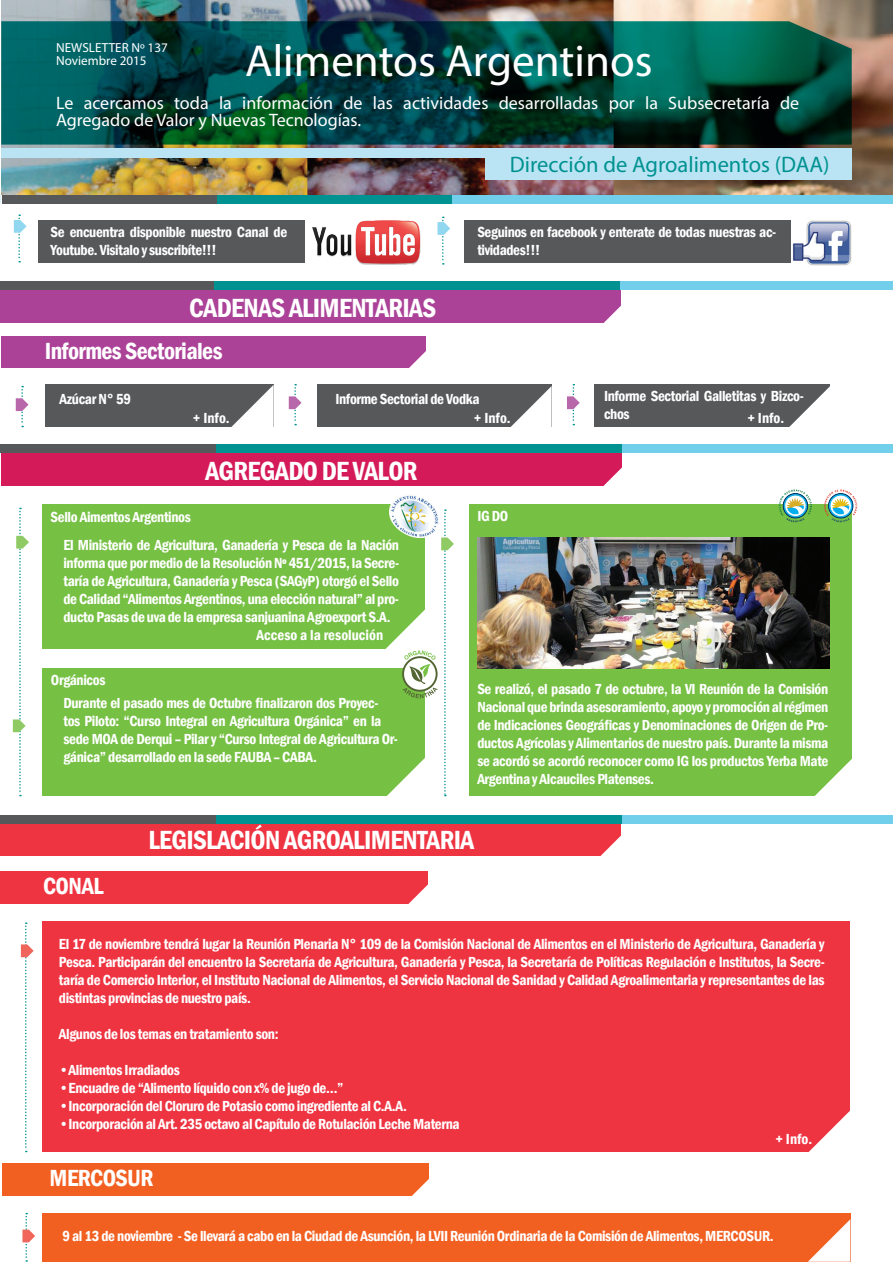
<style>
.page{position:relative;width:893px;height:1263px;background:#fff}
.page>*{position:absolute;margin:0;border:0;box-sizing:border-box;transform-origin:0 0}
.t1{font:45px "Myriad Pro";color:#fff}
.t2{font:600 condensed 27px "Franklin Gothic";letter-spacing:-.025em;color:#fff}
.t3{font:600 condensed 24px "Franklin Gothic";letter-spacing:-.025em;color:#fff}
.t4{font:22.5px "Myriad Pro";color:#009290}
.t5{font:18px/16.5px "Myriad Pro";color:#fff}
.t6{font:600 condensed 15px/18px "Franklin Gothic";letter-spacing:-.025em;color:#fff}
.t7{font:600 condensed 15px "Franklin Gothic";color:#fff}
.t8{font:13.05px "Myriad Pro";color:#fff}
</style>
<div class="page">
<div style="left:42px;top:1213px;width:808px;height:49px;background:#f26021"></div>
<svg style="left:808px;top:1219px;width:42px;height:43px"></svg>
<div style="left:2px;top:1163px;width:427px;height:33px;background:#f26021"></div>
<svg style="left:412px;top:1179px;width:17px;height:17px"></svg>
<svg style="left:22px;top:1213px;width:13px;height:49px"></svg>
<div style="left:42px;top:504px;width:383px;height:145px;background:#76c044"></div>
<div style="left:1px;top:290px;width:620px;height:32px;background:#ab4298"></div>
<svg style="left:603px;top:305px;width:18px;height:18px"></svg>
<div style="left:45px;top:384px;width:229px;height:43px;background:#57585a"></div>
<svg style="left:231px;top:385px;width:43px;height:42px"></svg>
<div style="left:595px;top:385px;width:235px;height:42px;background:#57585a"></div>
<div style="left:2px;top:337px;width:424px;height:31px;background:#ab4298"></div>
<div style="left:2px;top:453px;width:620px;height:33px;background:#d51a5a"></div>
<svg style="left:603px;top:467px;width:19px;height:19px"></svg>
<div style="left:0;top:444px;width:235px;height:9px;background:#57585a"></div>
<div style="left:449px;top:444px;width:444px;height:9px;background:#71cfeb"></div>
<div style="left:216px;top:444px;width:406px;height:9px;background:#009290"></div>
<div style="left:0;top:823px;width:620px;height:33px;background:#ee3341"></div>
<svg style="left:600px;top:835px;width:21px;height:21px"></svg>
<svg style="left:409px;top:351px;width:17px;height:17px"></svg>
<svg style="left:16px;top:386px;width:13px;height:41px"></svg>
<div style="left:0;top:815px;width:234px;height:8px;background:#57585a"></div>
<div style="left:447px;top:815px;width:446px;height:8px;background:#71cfeb"></div>
<div style="left:216px;top:815px;width:405px;height:8px;background:#009290"></div>
<img style="left:1px;top:0;width:892px;height:195px">
<svg style="left:1px;top:21px;width:851px;height:124px;background:#024740"></svg>
<div style="left:1px;top:149px;width:851px;height:9px;background:#bae4f4"></div>
<div style="left:485px;top:158px;width:367px;height:21px;background:#bae4f4"></div>
<div style="left:3px;top:195px;width:236px;height:8px;background:#57585a"></div>
<div style="left:452px;top:195px;width:441px;height:8px;background:#71cfeb"></div>
<div style="left:218px;top:195px;width:234px;height:8px;background:#009290"></div>
<div style="left:318px;top:385px;width:234px;height:42px;background:#57585a"></div>
<svg style="left:511px;top:386px;width:41px;height:41px"></svg>
<div style="left:469px;top:504px;width:383px;height:292px;background:#76c044"></div>
<svg style="left:815px;top:759px;width:37px;height:37px"></svg>
<svg style="left:437px;top:217px;width:13px;height:48px"></svg>
<div style="left:38px;top:220px;width:382px;height:43px;background:#57585a"></div>
<div style="left:305px;top:219px;width:115px;height:44px;background:#fff"></div>
<img style="left:313px;top:220px;width:108px;height:44px">
<div style="left:464px;top:220px;width:328px;height:43px;background:#57585a"></div>
<svg style="left:14px;top:214px;width:13px;height:48px"></svg>
<img style="left:792px;top:220px;width:60px;height:46px">
<div style="left:43px;top:921px;width:807px;height:230px;background:#ee3341"></div>
<svg style="left:808px;top:1111px;width:42px;height:41px"></svg>
<div style="left:0;top:871px;width:427px;height:33px;background:#ee3341"></div>
<svg style="left:408px;top:884px;width:20px;height:20px"></svg>
<img style="left:477px;top:537px;width:352px;height:131px">
<svg style="left:21px;top:922px;width:13px;height:230px"></svg>
<div style="left:0;top:281px;width:234px;height:9px;background:#57585a"></div>
<div style="left:447px;top:281px;width:446px;height:9px;background:#71cfeb"></div>
<div style="left:215px;top:281px;width:405px;height:9px;background:#009290"></div>
<div style="left:43px;top:668px;width:382px;height:128px;background:#76c044"></div>
<svg style="left:13px;top:508px;width:16px;height:288px"></svg>
<svg style="left:385px;top:509px;width:69px;height:288px"></svg>
<svg style="left:789px;top:386px;width:41px;height:41px"></svg>
<svg style="left:289px;top:384px;width:13px;height:41px"></svg>
<svg style="left:567px;top:384px;width:13px;height:41px"></svg>
<img style="left:389px;top:495px;width:50px;height:42px">
<svg style="left:824px;top:489px;width:33px;height:33px"></svg>
<svg style="left:779px;top:489px;width:33px;height:33px"></svg>
<p class="t8" style="left:56px;top:40px;width:113px">NEWSLETTER Nº 137</p>
<h1 class="t1" style="left:245px;top:33px;width:409px">Alimentos Argentinos</h1>
<p class="t5" style="left:56px;top:95px;width:745px">Le acercamos toda la información de las actividades desarrolladas por la Subsecretaría de<br>Agregado de Valor y Nuevas Tecnologías.</p>
<h3 class="t4" style="left:510px;top:150px;width:321px">Dirección de Agroalimentos (DAA)</h3>
<p class="t8" style="left:56px;top:53px;width:92px">Noviembre 2015</p>
<p class="t6" style="left:51px;top:223px;width:238px">Se encuentra disponible nuestro Canal de<br>Youtube. Visitalo y suscribíte!!!</p>
<p class="t6" style="left:477px;top:223px;width:300px">Seguinos en facebook y enterate de todas nuestras ac&shy;tividades!!!</p>
<h2 class="t2" style="left:189px;top:289px;width:248px">CADENAS ALIMENTARIAS</h2>
<h3 class="t3" style="left:45px;top:335px;width:179px">Informes Sectoriales</h3>
<p class="t6" style="left:60px;top:389px;width:73px">Azúcar N° 59</p>
<p class="t6" style="left:604px;top:387px;width:201px">Informe Sectorial Galletitas y Bizco&shy;chos</p>
<p class="t6" style="left:474px;top:390px;width:38px;text-indent:-138px">Informe Sectorial de Vodka<br>+ Info.</p>
<p class="t6" style="left:193px;top:408px;width:38px">+ Info.</p>
<p class="t6" style="left:747px;top:409px;width:38px">+ Info.</p>
<p class="t6" style="left:51px;top:508px;width:142px">Sello Aimentos Argentinos</p>
<h2 class="t2" style="left:206px;top:453px;width:214px">AGREGADO DE VALOR</h2>
<p class="t6" style="left:63px;top:535px;width:337px;text-align:justify">El Ministerio de Agricultura, Ganadería y Pesca de la Nación informa que por medio de la Resolución Nº 451/2015, la Secre&shy;taría de Agricultura, Ganadería y Pesca (SAGyP) otorgó el Sello de Calidad “Alimentos Argentinos, una elección natural” al pro&shy;ducto Pasas de uva de la empresa sanjuanina Agroexport S.A.</p>
<p class="t7" style="left:256px;top:625px;width:128px">Acceso a la resolución</p>
<p class="t6" style="left:63px;top:668px;width:317px;line-height:23px;text-indent:-13px">Orgánicos<br>Durante el pasado mes de Octubre finalizaron dos Proyec-</p>
<p class="t6" style="left:63px;top:711px;width:336px">tos Piloto: “Curso Integral en Agricultura Orgánica” en la sede MOA de Derqui – Pilar y “Curso Integral de Agricultura Or&shy;gánica” desarrollado en la sede FAUBA – CABA.</p>
<p class="t6" style="left:477px;top:507px;width:32px">IG DO</p>
<p class="t6" style="left:477px;top:680px;width:353px;text-align:justify">Se realizó, el pasado 7 de octubre, la VI Reunión de la Comisión Nacional que brinda asesoramiento, apoyo y promoción al régimen de Indicaciones Geográficas y Denominaciones de Origen de Pro&shy;ductos Agrícolas y Alimentarios de nuestro país. Durante la misma se acordó se acordó reconocer como IG los productos Yerba Mate Argentina y Alcauciles Platenses.</p>
<h3 class="t3" style="left:43px;top:870px;width:62px">CONAL</h3>
<h2 class="t2" style="left:148px;top:822px;width:327px">LEGISLACIÓN AGROALIMENTARIA</h2>
<p class="t6" style="left:59px;top:935px;width:767px;text-align:justify">El 17 de noviembre tendrá lugar la Reunión Plenaria N° 109 de la Comisión Nacional de Alimentos en el Ministerio de Agricultura, Ganadería y Pesca. Participarán del encuentro la Secretaría de Agricultura, Ganadería y Pesca, la Secretaría de Políticas Regulación e Institutos, la Secre&shy;taría de Comercio Interior, el Instituto Nacional de Alimentos, el Servicio Nacional de Sanidad y Calidad Agroalimentaria y representantes de las distintas provincias de nuestro país.</p>
<p class="t6" style="left:59px;top:1025px;width:221px">Algunos de los temas en tratamiento son:</p>
<p class="t6" style="left:59px;top:1061px;width:122px">•Alimentos Irradiados</p>
<p class="t6" style="left:59px;top:1079px;width:286px">•Encuadre de “Alimento líquido con x% de jugo de…”</p>
<p class="t6" style="left:59px;top:1097px;width:349px">•Incorporación del Cloruro de Potasio como ingrediente al C.A.A.</p>
<p class="t6" style="left:59px;top:1115px;width:402px">•Incorporación al Art. 235 octavo al Capítulo de Rotulación Leche Materna</p>
<h3 class="t3" style="left:50px;top:1162px;width:106px">MERCOSUR</h3>
<p class="t6" style="left:775px;top:1130px;width:38px">+ Info.</p>
<p class="t6" style="left:62px;top:1227px;width:713px">9 al 13 de noviembre - Se llevará a cabo en la Ciudad de Asunción, la LVII Reunión Ordinaria de la Comisión de Alimentos, MERCOSUR.</p>
</div>
